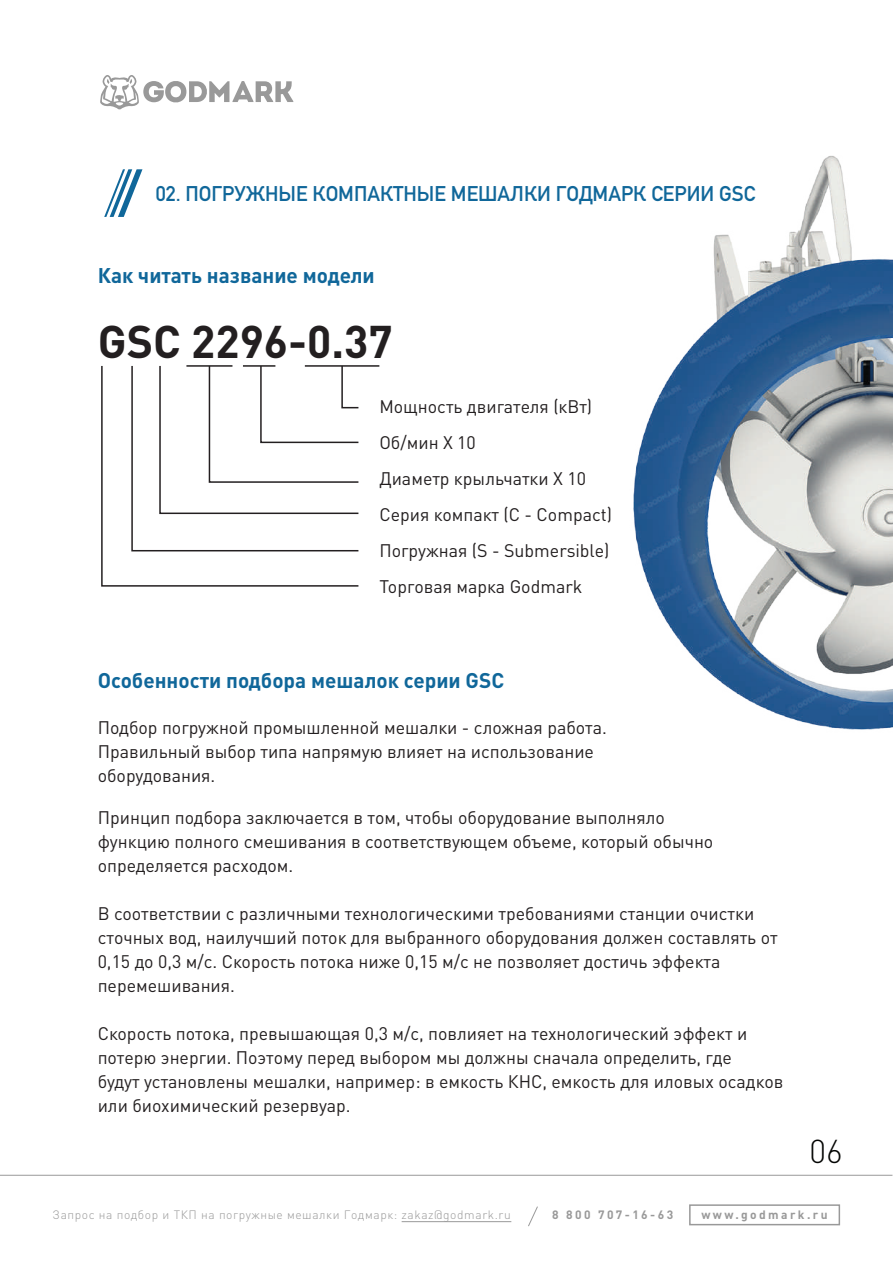
<style>
.page{position:relative;width:893px;height:1263px;background:#fff}
.page>*{position:absolute;margin:0;border:0;box-sizing:border-box;transform-origin:0 0}
.t1{font:700 45.15px "DIN Pro";color:#231f20}
.t2{font:300 32.7px "DIN Pro";color:#040503}
.t3{font:700 21px "DIN Pro";color:#10679a}
.t4{font:700 21px "DIN Alternate";color:#10679a}
.t5{font:18px/24px "DIN Pro";color:#231f20}
.t6{font:300 12px "DIN Pro";letter-spacing:.05em;color:#999}
.t7{font:700 12px "DIN Pro";letter-spacing:.2em;color:#999}
</style>
<div class="page">
<svg style="left:104px;top:169px;width:38px;height:48px"></svg>
<svg style="left:100px;top:75px;width:193px;height:34px"></svg>
<hr style="left:402px;top:1221px;width:109px;height:1px;background:#999">
<div style="left:689px;top:1204px;width:151px;height:21px;border:2px solid #999"></div>
<svg style="left:528px;top:1206px;width:10px;height:21px"></svg>
<hr style="left:0;top:1175px;width:892px;height:1px;background:#999">
<svg style="left:101px;top:365px;width:258px;height:222px"></svg>
<hr style="left:305px;top:365px;width:74px;height:2px;background:#231f20">
<svg style="left:131px;top:365px;width:229px;height:187px"></svg>
<img style="left:633px;top:156px;width:260px;height:574px">
<p class="t4" style="left:156px;top:178px;width:601px">02. ПОГРУЖНЫЕ КОМПАКТНЫЕ МЕШАЛКИ ГОДМАРК СЕРИИ GSC</p>
<p class="t3" style="left:98px;top:258px;width:279px">Как читать название модели</p>
<h1 class="t1" style="left:98px;top:304px;width:297px">GSC 2296-0.37</h1>
<p class="t5" style="left:379px;top:386px;width:234px;line-height:36px">Мощность двигателя (кВт)<br>Об/мин Х 10<br>Диаметр крыльчатки Х 10<br>Серия компакт (С - Compact)<br>Погружная (S - Submersible)<br>Торговая марка Godmark</p>
<p class="t3" style="left:98px;top:663px;width:408px">Особенности подбора мешалок серии GSC</p>
<p class="t5" style="left:98px;top:713px;width:511px">Подбор погружной промышленной мешалки - сложная работа.<br>Правильный выбор типа напрямую влияет на использование оборудования.</p>
<p class="t5" style="left:98px;top:804px;width:617px">Принцип подбора заключается в том, чтобы оборудование выполняло функцию полного смешивания в соответствующем объеме, который обычно определяется расходом.</p>
<p class="t5" style="left:98px;top:900px;width:681px">В соответствии с различными технологическими требованиями станции очистки сточных вод, наилучший поток для выбранного оборудования должен составлять от 0,15 до 0,3 м/с. Скорость потока ниже 0,15 м/с не позволяет достичь эффекта перемешивания.</p>
<p class="t5" style="left:98px;top:1020px;width:687px">Скорость потока, превышающая 0,3 м/с, повлияет на технологический эффект и потерю энергии. Поэтому перед выбором мы должны сначала определить, где<br>будут установлены мешалки, например: в емкость КНС, емкость для иловых осадков или биохимический резервуар.</p>
<h2 class="t2" style="left:810px;top:1126px;width:35px">06</h2>
<p class="t6" style="left:53px;top:1206px;width:460px">Запрос на подбор и ТКП на погружные мешалки Годмарк: zakaz@godmark.ru</p>
<p class="t7" style="left:552px;top:1205px;width:123px">8 800 707-16-63</p>
<p class="t7" style="left:701px;top:1205px;width:128px">www.godmark.ru</p>
</div>
